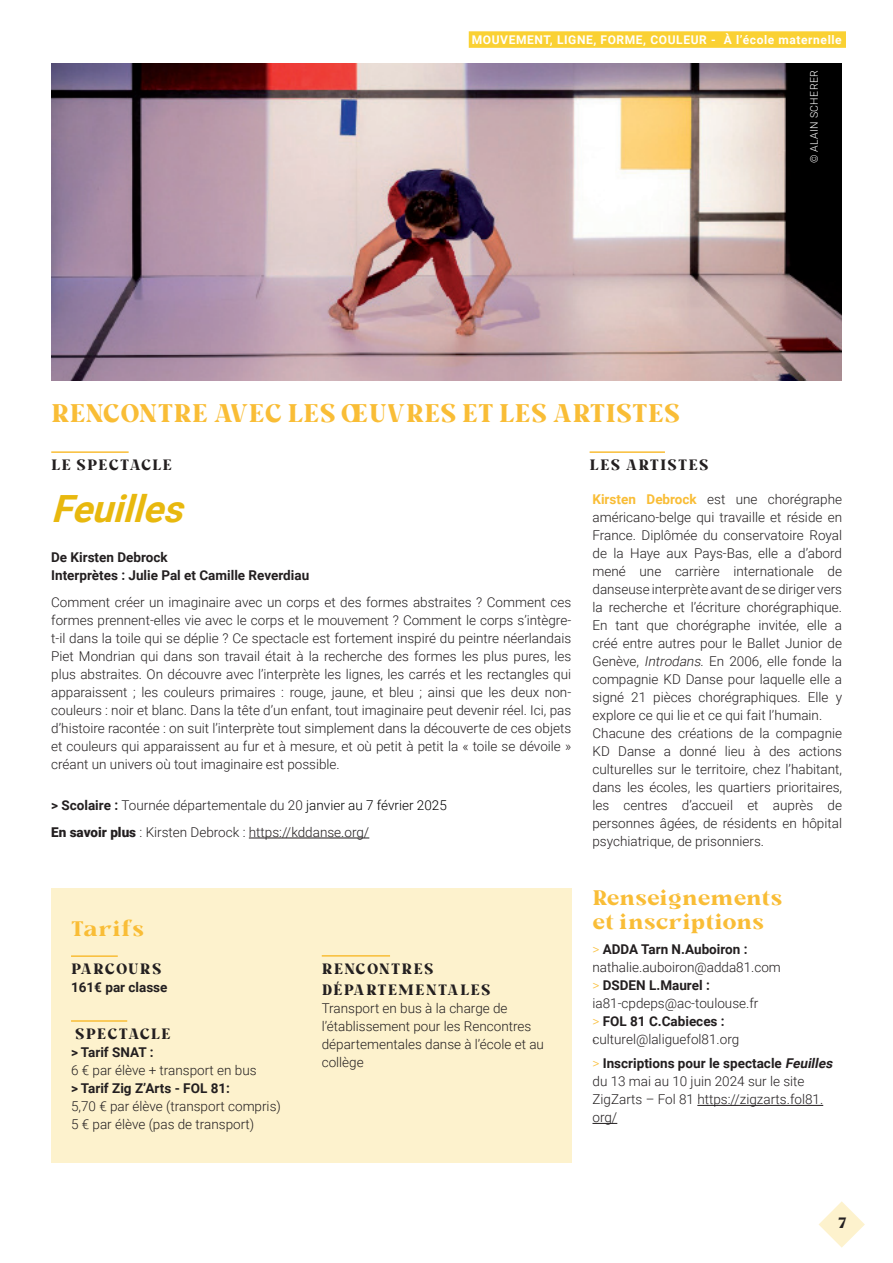
<style>
.page{position:relative;width:893px;height:1263px;background:#fff}
.page>*{position:absolute;margin:0;border:0;box-sizing:border-box;transform-origin:0 0}
.t1{font:italic 700 37.5px "Roboto";color:#e8b80e}
.t2{font:700 25.5px "Milkand Balls";color:#f9bd36}
.t3{font:700 21px/24px "Milkand Balls";letter-spacing:-.005em;color:#f9bd36}
.t4{font:700 15px/21px "Milkand Balls";letter-spacing:.07em;color:#231f20}
.t5{font:300 13.5px/18px "Roboto";color:#231f20}
.t6{font:700 13.5px/18px "Roboto";color:#231f20}
.t7{font:700 12px "Roboto";letter-spacing:.05em;color:#fff}
.t8{font:300 10.5px "Roboto";letter-spacing:.035em;color:#fff}
.s1{font-weight:700}
.s2{color:#000}
.s3{font-weight:900}
.s4{font-weight:700;color:#f9bd36}
.s5{font-style:italic}
.s6{color:#f9bd36}
.s7{font-weight:700;font-style:italic}
</style>
<div class="page">
<svg style="left:819px;top:1201px;width:46px;height:46px"></svg>
<img style="left:51px;top:64px;width:791px;height:317px">
<hr style="left:51px;top:451px;width:78px;height:2px;background:#f9bd36">
<hr style="left:590px;top:451px;width:75px;height:2px;background:#f9bd36">
<hr style="left:249px;top:838px;width:120px;height:1px;background:#231f20">
<div style="left:51px;top:888px;width:520px;height:275px;background:#fdf2cd"></div>
<hr style="left:71px;top:955px;width:47px;height:2px;background:#f9bd36">
<hr style="left:697px;top:1105px;width:126px;height:1px;background:#231f20">
<svg style="left:592px;top:1123px;width:25px;height:1px"></svg>
<div style="left:469px;top:31px;width:377px;height:17px;background:#fad133"></div>
<hr style="left:71px;top:1020px;width:56px;height:2px;background:#f9bd36">
<hr style="left:322px;top:955px;width:68px;height:1px;background:#f9bd36">
<p class="t7" style="left:472px;top:31px;width:371px">MOUVEMENT, LIGNE, FORME, COULEUR - À l’école maternelle</p>
<p class="t8" style="left:807px;top:163px;width:94px;rotate:-90deg">© ALAIN SCHERER</p>
<h2 class="t2" style="left:51px;top:393px;width:631px">RENCONTRE AVEC LES ŒUVRES ET LES ARTISTES</h2>
<p class="t4" style="left:51px;top:453px;width:123px">LE SPECTACLE</p>
<p class="t4" style="left:590px;top:453px;width:121px">LES ARTISTES</p>
<h1 class="t1" style="left:51px;top:483px;width:146px">Feuilles</h1>
<p class="t6" style="left:51px;top:548px;width:260px">De Kirsten Debrock<br>Interprètes : Julie Pal et Camille Reverdiau</p>
<p class="t5" style="left:51px;top:593px;width:522px;text-align:justify">Comment créer un imaginaire avec un corps et des formes abstraites ? Comment ces formes prennent-elles vie avec le corps et le mouvement ? Comment le corps s’intègre&shy;t-il dans la toile qui se déplie ? Ce spectacle est fortement inspiré du peintre néerlandais Piet Mondrian qui dans son travail était à la recherche des formes les plus pures, les plus abstraites. On découvre avec l’interprète les lignes, les carrés et les rectangles qui apparaissent ; les couleurs primaires : rouge, jaune, et bleu ; ainsi que les deux non&shy;couleurs : noir et blanc. Dans la tête d’un enfant, tout imaginaire peut devenir réel. Ici, pas d’histoire racontée : on suit l’interprète tout simplement dans la découverte de ces objets et couleurs qui apparaissent au fur et à mesure, et où petit à petit la « toile se dévoile » créant un univers où tout imaginaire est possible.</p>
<p class="t5" style="left:51px;top:791px;width:397px;line-height:27px"><span class="s1">&gt; Scolaire :</span> Tournée départementale du 20 <span class="s2">janvier au 7 février 2025<br></span><span class="s3">En savoir plus</span> : Kirsten Debrock : https://kddanse.org/</p>
<p class="t5" style="left:592px;top:490px;width:251px"><span class="s4">Kirsten Debrock</span> est une chorégraphe américano-belge qui travaille et réside en France. Diplômée du conservatoire Royal de la Haye aux Pays-Bas, elle a d’abord mené une carrière internationale de danseuse interprète avant de se diriger vers la recherche et l’écriture chorégraphique.<br>En tant que chorégraphe invitée, elle a créé entre autres pour le Ballet Junior de Genève, <span class="s5">Introdans</span>. En 2006, elle fonde la compagnie KD Danse pour laquelle elle a signé 21 pièces chorégraphiques. Elle y explore ce qui lie et ce qui fait l’humain.<br>Chacune des créations de la compagnie KD Danse a donné lieu à des actions culturelles sur le territoire, chez l’habitant, dans les écoles, les quartiers prioritaires, les centres d’accueil et auprès de personnes âgées, de résidents en hôpital psychiatrique, de prisonniers.</p>
<h3 class="t3" style="left:71px;top:915px;width:75px">Tarifs</h3>
<p class="t4" style="left:71px;top:957px;width:92px">PARCOURS</p>
<p class="t6" style="left:71px;top:978px;width:98px">161€ par classe</p>
<p class="t4" style="left:75px;top:1022px;width:97px">SPECTACLE</p>
<p class="t6" style="left:71px;top:1042px;width:84px">&gt; Tarif SNAT :</p>
<p class="t5" style="left:71px;top:1060px;width:187px">6 € par élève + transport en bus</p>
<p class="t6" style="left:71px;top:1078px;width:160px">&gt; Tarif Zig Z’Arts - FOL 81:</p>
<p class="t5" style="left:71px;top:1096px;width:211px">5,70 € par élève (transport compris)<br>5 € par élève (pas de transport)</p>
<p class="t4" style="left:322px;top:957px;width:170px">RENCONTRES<br>DÉPARTEMENTALES</p>
<p class="t5" style="left:322px;top:998px;width:224px">Transport en bus à la charge de l’établissement pour les Rencontres départementales danse à l’école et au collège</p>
<h3 class="t3" style="left:592px;top:884px;width:191px">Renseignements et inscriptions</h3>
<p class="t5" style="left:592px;top:940px;width:190px"><span class="s6">&gt;</span> <span class="s1">ADDA Tarn N.Auboiron : </span>nathalie.auboiron@adda81.com <span class="s6">&gt;</span> <span class="s1">DSDEN L.Maurel : </span>ia81-cpdeps@ac-toulouse.fr<br><span class="s6">&gt;</span> <span class="s1">FOL 81 C.Cabieces : </span>culturel@laliguefol81.org</p>
<p class="t5" style="left:592px;top:1036px;width:245px">`<br><span class="s6">&gt;</span> <span class="s1">Inscriptions pour le spectacle</span> <span class="s7">Feuilles </span>du 13 mai au 10 juin 2024 sur le site<br>ZigZarts – Fol 81 https://zigzarts.fol81. org/</p>
<p class="t4" style="left:838px;top:1211px;width:10px">7</p>
</div>
